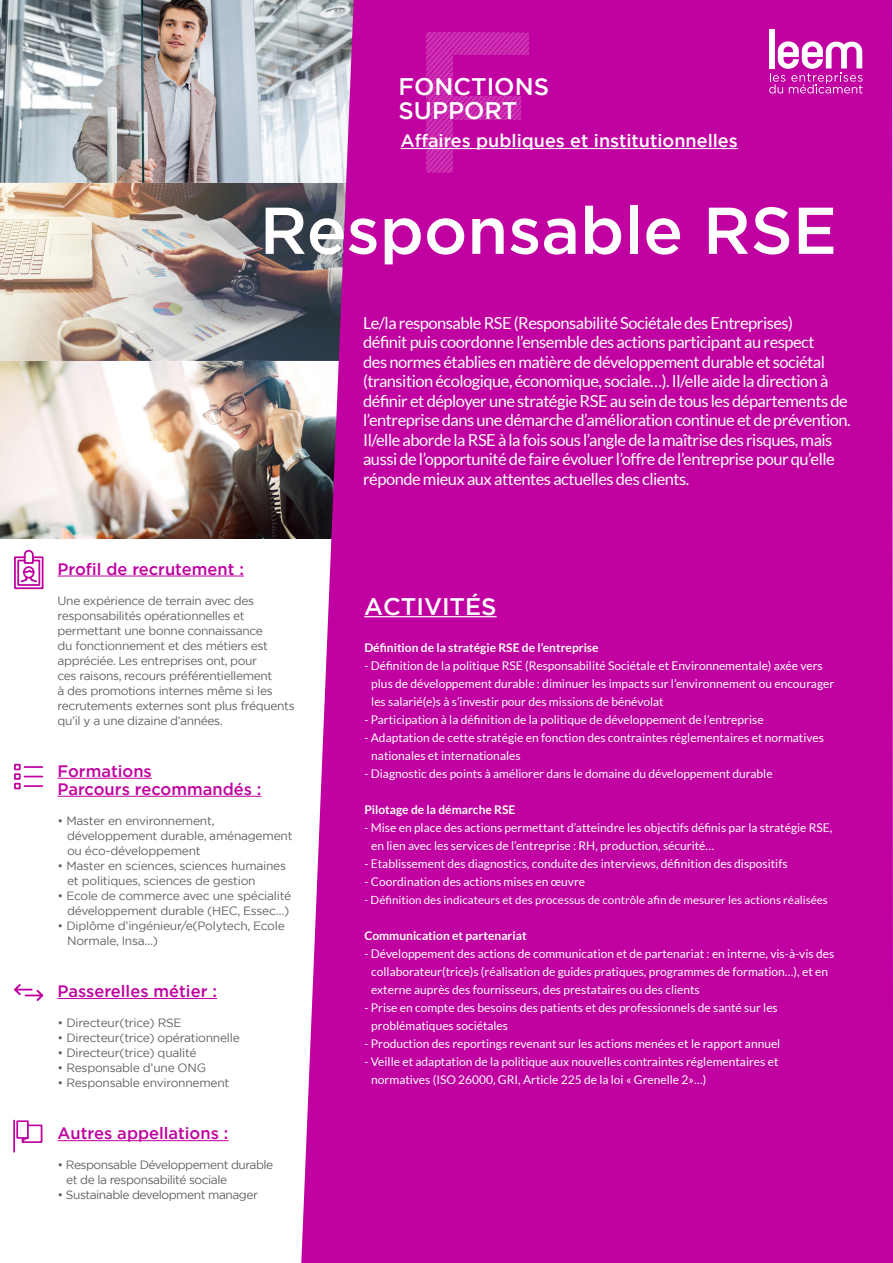
<style>
.page{position:relative;width:893px;height:1263px;background:#fff}
.page>*{position:absolute;margin:0;border:0;box-sizing:border-box;transform-origin:0 0}
.t1{font:500 66px "Gotham";color:#fff}
.t2{font:500 24px/24px "Gotham";color:#fff}
.t3{font:500 18px "Gotham";color:#fff}
.t4{font:16.5px/19.5px "Lato";letter-spacing:-.03em;color:#fff}
.t5{font:500 16.5px/18px "Gotham";color:#c000a0}
.t6{font:12px/18px "Lato";color:#fff}
.t7{font:12px/15px "Gotham";letter-spacing:-.03em;color:#626262}
.t8{font:700 12px "Lato";color:#fff}
.t9{font:11.25px "Lato";color:#fff}
</style>
<div class="page">
<img style="left:0;top:361px;width:301px;height:178px">
<img style="left:0;top:183px;width:301px;height:178px">
<img style="left:0;top:0;width:301px;height:183px">
<div style="left:301px;top:0;width:592px;height:1263px;background:#c000a0"></div>
<hr style="left:364px;top:616px;width:133px;height:1px;background:#fff">
<hr style="left:58px;top:576px;width:186px;height:1px;background:#c000a0">
<hr style="left:58px;top:778px;width:94px;height:1px;background:#c000a0">
<hr style="left:58px;top:796px;width:204px;height:1px;background:#c000a0">
<hr style="left:58px;top:998px;width:159px;height:1px;background:#c000a0">
<hr style="left:58px;top:1140px;width:171px;height:1px;background:#c000a0">
<div style="left:769px;top:29px;width:6px;height:39px;background:#fff"></div>
<svg style="left:769px;top:41px;width:93px;height:53px"></svg>
<svg style="left:14px;top:550px;width:30px;height:39px"></svg>
<svg style="left:14px;top:764px;width:29px;height:25px"></svg>
<svg style="left:14px;top:984px;width:29px;height:17px"></svg>
<svg style="left:13px;top:1120px;width:29px;height:33px"></svg>
<hr style="left:401px;top:148px;width:337px;height:1px;background:#fff">
<svg style="left:426px;top:32px;width:103px;height:140px;background:#c415a7"></svg>
<h2 class="t2" style="left:398px;top:74px;width:152px">FONCTIONS<br>SUPPORT</h2>
<h3 class="t3" style="left:401px;top:129px;width:339px">Affaires publiques et institutionnelles</h3>
<h1 class="t1" style="left:260px;top:187px;width:579px">Responsable RSE</h1>
<h3 class="t5" style="left:58px;top:560px;width:188px">Profil de recrutement :</h3>
<p class="t7" style="left:58px;top:593px;width:239px">Une expérience de terrain avec des responsabilités opérationnelles et permettant une bonne connaissance<br>du fonctionnement et des métiers est appréciée. Les entreprises ont, pour<br>ces raisons, recours préférentiellement<br>à des promotions internes même si les recrutements externes sont plus fréquents qu’il y a une dizaine d’années.</p>
<h3 class="t5" style="left:58px;top:762px;width:205px">Formations<br>Parcours recommandés :</h3>
<p class="t7" style="left:67px;top:813px;width:227px;text-indent:-9px">• Master en environnement, développement durable, aménagement ou éco-développement</p>
<p class="t7" style="left:67px;top:858px;width:221px;text-indent:-9px">• Master en sciences, sciences humaines et politiques, sciences de gestion</p>
<p class="t7" style="left:58px;top:888px;width:235px;text-align:right">• Ecole de commerce avec une spécialité développement durable (HEC, Essec…)</p>
<p class="t7" style="left:67px;top:918px;width:219px;text-indent:-10px">• Diplôme d’ingénieur/e(Polytech, Ecole<br>Normale, Insa…)</p>
<h3 class="t5" style="left:58px;top:982px;width:161px">Passerelles métier :</h3>
<p class="t7" style="left:58px;top:1015px;width:126px">• Directeur(trice) RSE</p>
<p class="t7" style="left:58px;top:1030px;width:184px">• Directeur(trice) opérationnelle</p>
<p class="t7" style="left:58px;top:1045px;width:141px">• Directeur(trice) qualité</p>
<p class="t7" style="left:58px;top:1060px;width:150px">• Responsable d’une ONG</p>
<p class="t7" style="left:58px;top:1075px;width:173px">• Responsable environnement</p>
<h3 class="t5" style="left:58px;top:1124px;width:172px">Autres appellations :</h3>
<p class="t7" style="left:66px;top:1157px;width:209px;text-indent:-9px">• Responsable Développement durable et de la responsabilité sociale</p>
<p class="t7" style="left:58px;top:1187px;width:202px">• Sustainable development manager</p>
<p class="t4" style="left:363px;top:313px;width:489px">Le/la responsable RSE (Responsabilité Sociétale des Entreprises)<br>définit puis coordonne l’ensemble des actions participant au respect<br>des normes établies en matière de développement durable et sociétal (transition écologique, économique, sociale…). Il/elle aide la direction à définir et déployer une stratégie RSE au sein de tous les départements de l’entreprise dans une démarche d’amélioration continue et de prévention.<br>Il/elle aborde la RSE à la fois sous l’angle de la maîtrise des risques, mais aussi de l’opportunité de faire évoluer l’offre de l’entreprise pour qu’elle réponde mieux aux attentes actuelles des clients.</p>
<h2 class="t2" style="left:364px;top:594px;width:134px">ACTIVITÉS</h2>
<p class="t8" style="left:364px;top:641px;width:236px">Définition de la stratégie RSE de l’entreprise</p>
<p class="t6" style="left:371px;top:657px;width:464px;text-indent:-7px">- Définition de la politique RSE (Responsabilité Sociétale et Environnementale) axée vers plus de développement durable : diminuer les impacts sur l’environnement ou encourager les salarié(e)s à s’investir pour des missions de bénévolat</p>
<p class="t6" style="left:364px;top:711px;width:401px">- Participation à la définition de la politique de développement de l’entreprise</p>
<p class="t6" style="left:371px;top:729px;width:454px;text-indent:-7px">- Adaptation de cette stratégie en fonction des contraintes réglementaires et normatives nationales et internationales</p>
<p class="t6" style="left:364px;top:765px;width:410px">- Diagnostic des points à améliorer dans le domaine du développement durable</p>
<p class="t8" style="left:364px;top:803px;width:153px">Pilotage de la démarche RSE</p>
<p class="t6" style="left:371px;top:819px;width:463px;text-indent:-7px">- Mise en place des actions permettant d’atteindre les objectifs définis par la stratégie RSE, en lien avec les services de l’entreprise : RH, production, sécurité…</p>
<p class="t6" style="left:364px;top:855px;width:425px">- Etablissement des diagnostics, conduite des interviews, définition des dispositifs</p>
<p class="t6" style="left:364px;top:873px;width:222px">- Coordination des actions mises en œuvre</p>
<p class="t9" style="left:364px;top:894px;width:465px">- Définition des indicateurs et des processus de contrôle afin de mesurer les actions réalisées</p>
<p class="t8" style="left:364px;top:929px;width:164px">Communication et partenariat</p>
<p class="t6" style="left:371px;top:945px;width:464px;text-indent:-7px">- Développement des actions de communication et de partenariat : en interne, vis-à-vis des collaborateur(trice)s (réalisation de guides pratiques, programmes de formation…), et en externe auprès des fournisseurs, des prestataires ou des clients</p>
<p class="t6" style="left:371px;top:999px;width:408px;text-indent:-7px">- Prise en compte des besoins des patients et des professionnels de santé sur les problématiques sociétales</p>
<p class="t6" style="left:364px;top:1035px;width:418px">- Production des reportings revenant sur les actions menées et le rapport annuel</p>
<p class="t6" style="left:371px;top:1053px;width:409px;text-indent:-7px">- Veille et adaptation de la politique aux nouvelles contraintes réglementaires et normatives (ISO 26000, GRI, Article 225 de la loi « Grenelle 2»…)</p>
</div>
